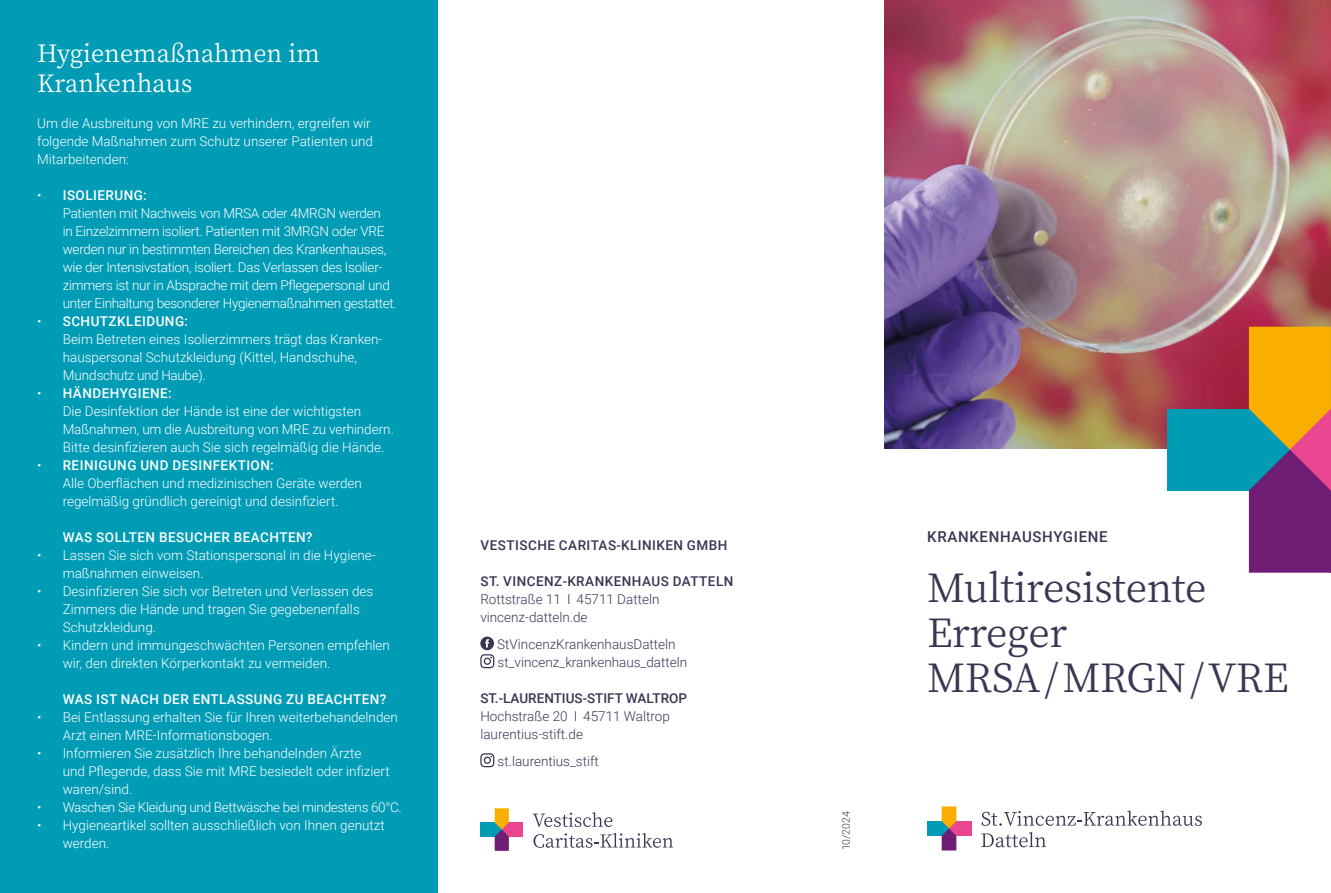
<style>
.page{position:relative;width:1331px;height:893px;background:#fff}
.page>*{position:absolute;margin:0;border:0;box-sizing:border-box;transform-origin:0 0}
.t1{font:39px/45px "Noto Serif JP";letter-spacing:-.01em;color:#373753}
.t2{font:24px/30px "Noto Serif JP";color:#fff}
.t3{font:500 15px "Roboto";letter-spacing:.045em;color:#373753}
.t4{font:300 13.5px/18px "Roboto";color:#fff}
.t5{font:300 13.5px/18px "Roboto";letter-spacing:-.02em;color:#fff}
.t6{font:300 13.5px/18px "Roboto";color:#373753}
.t7{font:500 13.5px "Roboto";letter-spacing:.035em;color:#fff}
.t8{font:500 13.5px "Roboto";letter-spacing:.035em;color:#373753}
.t9{font:300 13.5px "Roboto";letter-spacing:-.025em;color:#fff}
.t10{font:500 13.5px "Roboto";color:#373753}
.t11{font:300 10.5px "Roboto";color:#373753}
.s1{font-weight:500}
</style>
<div class="page">
<img style="left:884px;top:0;width:447px;height:449px">
<svg style="left:480px;top:637px;width:14px;height:31px"></svg>
<svg style="left:480px;top:753px;width:14px;height:14px"></svg>
<svg style="left:982px;top:810px;width:220px;height:16px"></svg>
<svg style="left:981px;top:832px;width:65px;height:15px"></svg>
<div style="left:949px;top:821px;width:22px;height:15px;background:#e94591"></div>
<div style="left:927px;top:821px;width:22px;height:15px;background:#009cb6"></div>
<svg style="left:942px;top:806px;width:14px;height:44px"></svg>
<div style="left:0;top:0;width:438px;height:893px;background:#009cb6"></div>
<div style="left:1167px;top:409px;width:123px;height:82px;background:#009cb6"></div>
<svg style="left:1249px;top:327px;width:82px;height:246px;background:#a9664c"></svg>
<hr style="left:1330px;top:327px;width:1px;height:82px;background:#f9ae00">
<svg style="left:533px;top:812px;width:79px;height:15px"></svg>
<svg style="left:533px;top:833px;width:140px;height:15px"></svg>
<div style="left:502px;top:822px;width:21px;height:15px;background:#e94591"></div>
<div style="left:480px;top:822px;width:22px;height:15px;background:#009cb6"></div>
<svg style="left:495px;top:808px;width:14px;height:43px"></svg>
<h2 class="t2" style="left:37px;top:39px;width:284px">Hygienemaßnahmen im<br>Krankenhaus</h2>
<p class="t4" style="left:37px;top:114px;width:337px">Um die Ausbreitung von MRE zu verhindern, ergreifen wir folgende Maßnahmen zum Schutz unserer Patienten und<br>Mitarbeitenden:</p>
<p class="t5" style="left:63px;top:186px;width:336px;text-indent:-26px">• <span class="s1">ISOLIERUNG:<br></span>Patienten mit Nachweis von MRSA oder 4MRGN werden<br>in Einzelzimmern isoliert. Patienten mit 3MRGN oder VRE werden nur in bestimmten Bereichen des Krankenhauses, wie der Intensivstation, isoliert. Das Verlassen des Isolier&shy;zimmers ist nur in Absprache mit dem Pflegepersonal und unter Einhaltung besonderer Hygienemaßnahmen gestattet.</p>
<p class="t4" style="left:63px;top:312px;width:321px;text-indent:-26px">• <span class="s1">SCHUTZKLEIDUNG:<br></span>Beim Betreten eines Isolierzimmers trägt das Kranken&shy;hauspersonal Schutzkleidung (Kittel, Handschuhe, Mundschutz und Haube).</p>
<p class="t4" style="left:63px;top:384px;width:333px;text-indent:-26px">• <span class="s1">HÄNDEHYGIENE:<br></span>Die Desinfektion der Hände ist eine der wichtigsten Maßnahmen, um die Ausbreitung von MRE zu verhindern.<br>Bitte desinfizieren auch Sie sich regelmäßig die Hände.</p>
<p class="t4" style="left:63px;top:456px;width:301px;text-indent:-26px">• <span class="s1">REINIGUNG UND DESINFEKTION:<br></span>Alle Oberflächen und medizinischen Geräte werden regelmäßig gründlich gereinigt und desinfiziert.</p>
<p class="t7" style="left:63px;top:528px;width:251px">WAS SOLLTEN BESUCHER BEACHTEN?</p>
<p class="t4" style="left:63px;top:546px;width:314px;text-indent:-26px">• Lassen Sie sich vom Stationspersonal in die Hygiene&shy;maßnahmen einweisen.</p>
<p class="t4" style="left:63px;top:581px;width:312px;text-indent:-26px">• Desinfizieren Sie sich vor Betreten und Verlassen des<br>Zimmers die Hände und tragen Sie gegebenenfalls<br>Schutzkleidung.</p>
<p class="t4" style="left:63px;top:635px;width:329px;text-indent:-26px">• Kindern und immungeschwächten Personen empfehlen wir, den direkten Körperkontakt zu vermeiden.</p>
<p class="t7" style="left:63px;top:690px;width:325px">WAS IST NACH DER ENTLASSUNG ZU BEACHTEN?</p>
<p class="t4" style="left:63px;top:707px;width:337px;text-indent:-26px">• Bei Entlassung erhalten Sie für Ihren weiterbehandelnden<br>Arzt einen MRE-Informationsbogen.</p>
<p class="t4" style="left:63px;top:743px;width:328px;text-indent:-26px">• Informieren Sie zusätzlich Ihre behandelnden Ärzte<br>und Pflegende, dass Sie mit MRE besiedelt oder infiziert waren/sind.</p>
<p class="t9" style="left:37px;top:798px;width:366px">• Waschen Sie Kleidung und Bettwäsche bei mindestens 60°C.</p>
<p class="t4" style="left:63px;top:815px;width:324px;text-indent:-26px">• Hygieneartikel sollten ausschließlich von Ihnen genutzt werden.</p>
<p class="t8" style="left:481px;top:535px;width:248px">VESTISCHE CARITAS-KLINIKEN GMBH</p>
<p class="t8" style="left:481px;top:571px;width:254px">ST. VINCENZ-KRANKENHAUS DATTELN</p>
<p class="t6" style="left:480px;top:589px;width:181px">Rottstraße 11 I 45711 Datteln vincenz-datteln.de</p>
<p class="t6" style="left:497px;top:634px;width:191px">StVincenzKrankenhausDatteln st_vincenz_krankenhaus_datteln</p>
<p class="t10" style="left:480px;top:688px;width:208px">ST.-LAURENTIUS-STIFT WALTROP</p>
<p class="t6" style="left:480px;top:706px;width:191px">Hochstraße 20 I 45711 Waltrop laurentius-stift.de</p>
<p class="t6" style="left:498px;top:751px;width:103px">st.laurentius_stift</p>
<p class="t11" style="left:839px;top:850px;width:41px;rotate:-90deg">10/2024</p>
<p class="t3" style="left:927px;top:526px;width:182px">KRANKENHAUSHYGIENE</p>
<h1 class="t1" style="left:927px;top:566px;width:363px">Multiresistente<br>Erreger<br>MRSA / MRGN / VRE</h1>
</div>
